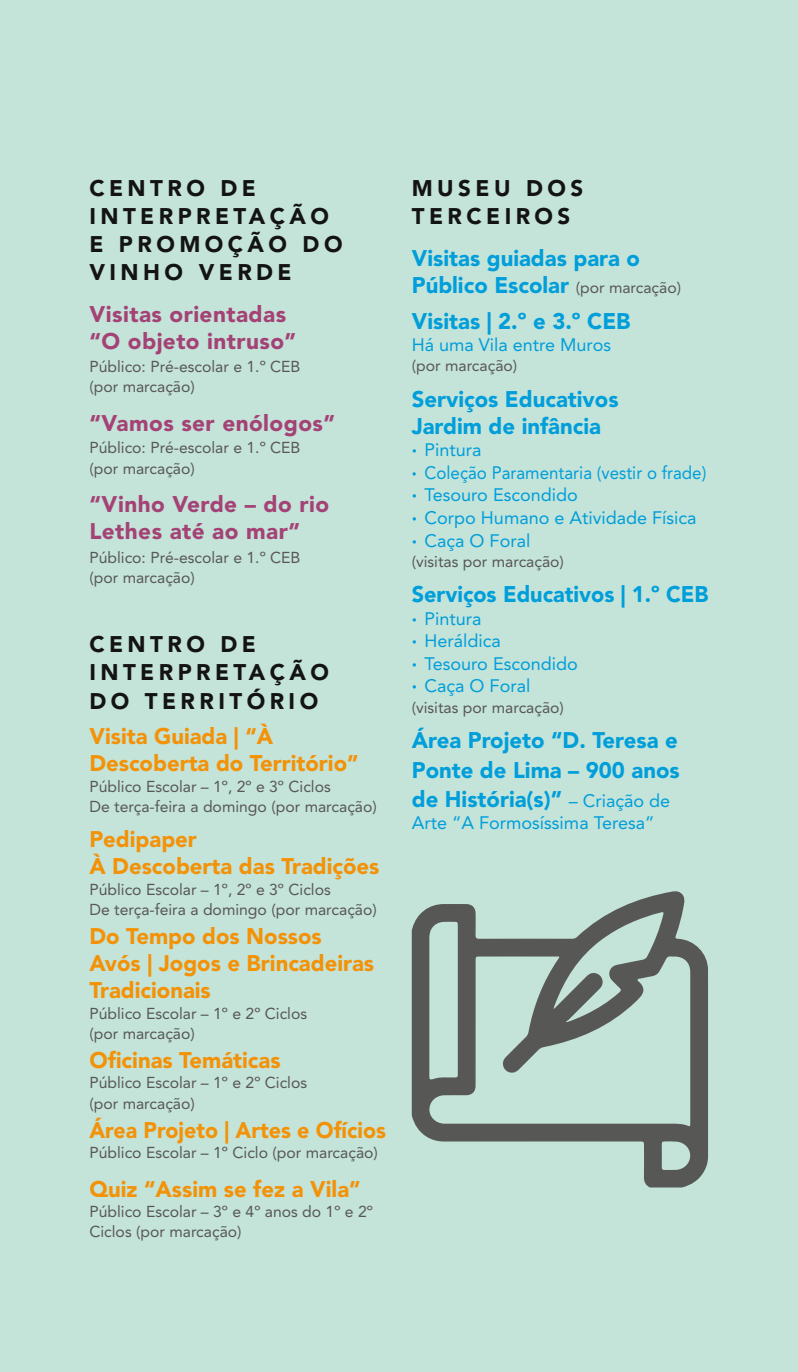
<style>
.page{position:relative;width:798px;height:1372px;background:#fff}
.page>*{position:absolute;margin:0;border:0;box-sizing:border-box;transform-origin:0 0}
.t1{font:900 22.5px/27px "Avenir LT Std";color:#009eda}
.t2{font:900 22.5px/27px "Avenir LT Std";color:#f39207}
.t3{font:900 22.5px/28.1px "Avenir LT Std";letter-spacing:.2em;color:#131313}
.t4{font:900 22.5px/27px "Avenir LT Std";letter-spacing:.02em;color:#a44275}
.t5{font:900 22.5px "Avenir LT Std";color:#f39207;scale:.95 1}
.t6{font:900 22.5px "Avenir LT Std";color:#009eda;scale:.96 1}
.t7{font:18px/22.5px "Avenir LT Std";color:#009eda}
.t8{font:15.75px/20.2px "Avenir LT Std";color:#575756}
.s1{font-weight:400;font-size:15.75px;color:#575756}
.s2{font-weight:900}
.s3{font-weight:400;font-size:18px}
</style>
<div class="page">
<div style="left:0;top:0;width:797px;height:1371px;background:#c4e3d9"></div>
<svg style="left:411px;top:891px;width:296px;height:296px"></svg>
<h1 class="t3" style="left:89px;top:174px;width:254px">CENTRO DE<br>INTERPRETAÇÃO<br>E PROMOÇÃO DO<br>VINHO VERDE</h1>
<h1 class="t4" style="left:89px;top:301px;width:208px">Visitas orientadas “O objeto intruso”</h1>
<p class="t8" style="left:89px;top:356px;width:212px">Público: Pré-escolar e 1.º CEB (por marcação)</p>
<h1 class="t4" style="left:89px;top:410px;width:247px">“Vamos ser enólogos”</h1>
<p class="t8" style="left:89px;top:438px;width:212px">Público: Pré-escolar e 1.º CEB (por marcação)</p>
<h1 class="t4" style="left:89px;top:491px;width:241px">“Vinho Verde – do rio<br>Lethes até ao mar”</h1>
<p class="t8" style="left:89px;top:547px;width:212px">Público: Pré-escolar e 1.º CEB (por marcação)</p>
<h1 class="t3" style="left:89px;top:631px;width:241px">CENTRO DE<br>INTERPRETAÇÃO<br>DO TERRITÓRIO</h1>
<h1 class="t2" style="left:89px;top:723px;width:271px">Visita Guiada | “À<br>Descoberta do Território”</h1>
<p class="t8" style="left:89px;top:776px;width:289px">Público Escolar – 1º, 2º e 3º Ciclos<br>De terça-feira a domingo (por marcação)</p>
<h1 class="t2" style="left:89px;top:826px;width:291px">Pedipaper<br>À Descoberta das Tradições</h1>
<p class="t8" style="left:89px;top:879px;width:289px">Público Escolar – 1º, 2º e 3º Ciclos<br>De terça-feira a domingo (por marcação)</p>
<h1 class="t2" style="left:89px;top:923px;width:286px">Do Tempo dos Nossos<br>Avós | Jogos e Brincadeiras<br>Tradicionais</h1>
<p class="t8" style="left:89px;top:1003px;width:219px">Público Escolar – 1º e 2º Ciclos (por marcação)</p>
<h1 class="t2" style="left:89px;top:1047px;width:193px">Oficinas Temáticas</h1>
<p class="t8" style="left:89px;top:1072px;width:219px">Público Escolar – 1º e 2º Ciclos (por marcação)</p>
<h1 class="t5" style="left:89px;top:1117px;width:313px">Área Projeto | Artes e Ofícios</h1>
<p class="t8" style="left:89px;top:1142px;width:290px">Público Escolar – 1º Ciclo (por marcação)</p>
<h1 class="t2" style="left:89px;top:1175px;width:273px">Quiz “Assim se fez a Vila”</h1>
<p class="t8" style="left:89px;top:1201px;width:285px">Público Escolar – 3º e 4º anos do 1º e 2º<br>Ciclos (por marcação)</p>
<h1 class="t3" style="left:411px;top:174px;width:173px">MUSEU DOS<br>TERCEIROS</h1>
<h1 class="t1" style="left:411px;top:245px;width:271px">Visitas guiadas para o<br>Público Escolar <span class="s1">(por marcação)</span></h1>
<h1 class="t1" style="left:411px;top:308px;width:220px">Visitas | 2.º e 3.º CEB</h1>
<p class="t7" style="left:411px;top:334px;width:201px">Há uma Vila entre Muros</p>
<p class="t8" style="left:411px;top:356px;width:107px">(por marcação)</p>
<h1 class="t1" style="left:411px;top:386px;width:208px">Serviços Educativos<br>Jardim de infância</h1>
<p class="t7" style="left:411px;top:439px;width:296px"><span class="s2">·</span> Pintura<br><span class="s2">·</span> Coleção Paramentaria (vestir o frade) <span class="s2">·</span> Tesouro Escondido<br><span class="s2">·</span> Corpo Humano e Atividade Física <span class="s2">·</span> Caça O Foral</p>
<p class="t8" style="left:411px;top:551px;width:154px">(visitas por marcação)</p>
<h1 class="t6" style="left:411px;top:582px;width:310px">Serviços Educativos | 1.º CEB</h1>
<p class="t7" style="left:411px;top:607px;width:167px"><span class="s2">·</span> Pintura<br><span class="s2">·</span> Heráldica<br><span class="s2">·</span> Tesouro Escondido <span class="s2">·</span> Caça O Foral</p>
<p class="t8" style="left:411px;top:697px;width:154px">(visitas por marcação)</p>
<h1 class="t1" style="left:411px;top:726px;width:269px;line-height:29.2px;text-align:justify">Área Projeto “D. Teresa e Ponte de Lima – 900 anos de História(s)” <span class="s3">– Criação de</span></h1>
<p class="t7" style="left:411px;top:812px;width:244px">Arte “A Formosíssima Teresa”</p>
</div>
